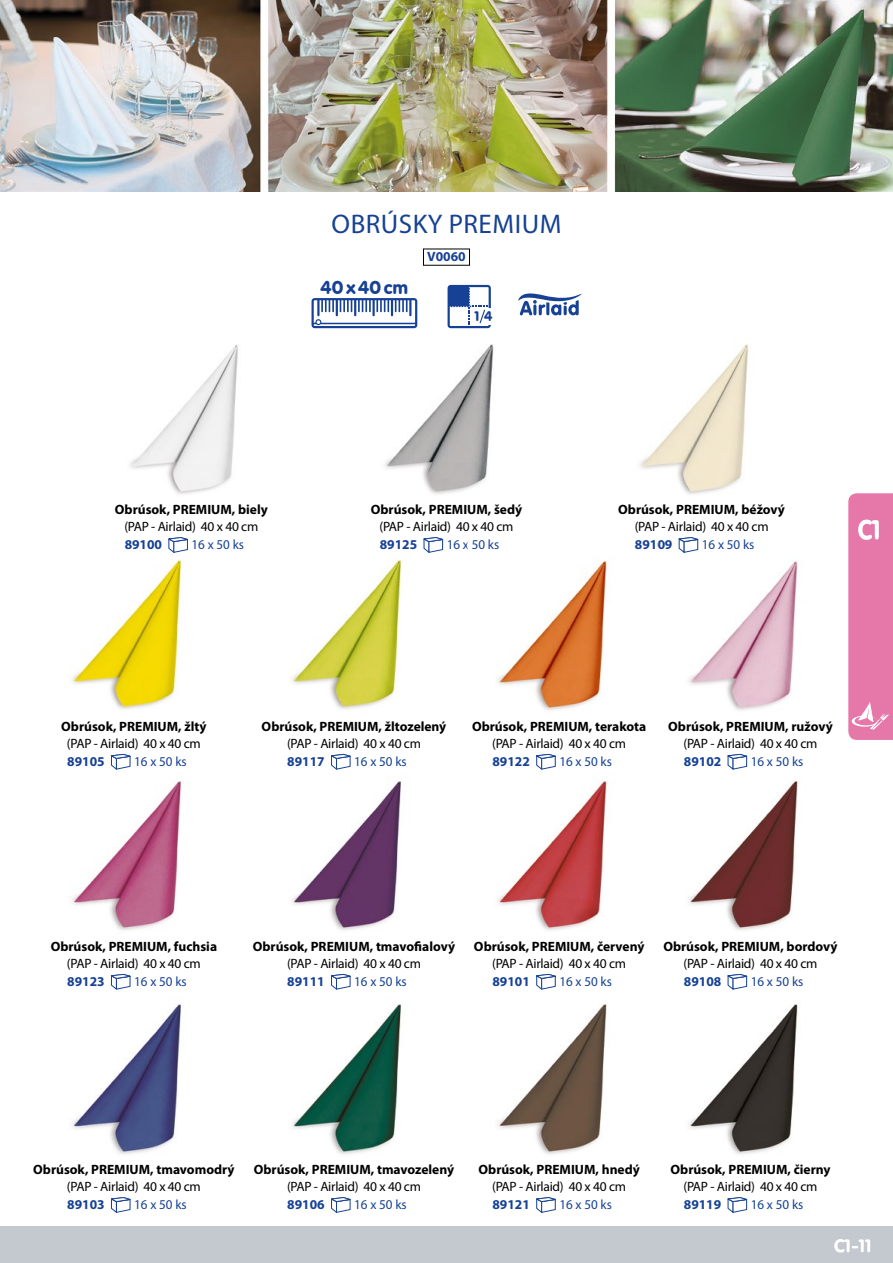
<style>
.page{position:relative;width:893px;height:1263px;background:#fff}
.page>*{position:absolute;margin:0;border:0;box-sizing:border-box;transform-origin:0 0}
.t1{font:27px "Myriad Pro";letter-spacing:.02em;color:#164194}
.t2{font:18px "VAG Rounded BT";letter-spacing:.08em;color:#164194}
.t3{font:700 13.5px "Myriad Pro";color:#000}
.t4{font:13.5px "Myriad Pro";letter-spacing:-.02em;color:#000}
.t5{font:13.5px "Myriad Pro";color:#164194}
.t6{font:700 13.5px "Myriad Pro";color:#164194}
.t7{font:13.5px "VAG Rounded BT";color:#164194}
</style>
<div class="page">
<div style="left:0;top:1226px;width:893px;height:37px;background:#c4c8cf"></div>
<img style="left:0;top:0;width:893px;height:191px">
<svg style="left:168px;top:537px;width:20px;height:6px"></svg>
<img style="left:130px;top:344px;width:108px;height:150px">
<img style="left:354px;top:328px;width:140px;height:167px">
<svg style="left:423px;top:537px;width:21px;height:6px"></svg>
<img style="left:639px;top:344px;width:110px;height:150px">
<svg style="left:678px;top:537px;width:21px;height:7px"></svg>
<svg style="left:111px;top:754px;width:20px;height:10px"></svg>
<img style="left:71px;top:543px;width:117px;height:167px">
<svg style="left:111px;top:1197px;width:20px;height:16px"></svg>
<img style="left:71px;top:1004px;width:110px;height:151px">
<svg style="left:111px;top:974px;width:20px;height:16px"></svg>
<img style="left:72px;top:764px;width:110px;height:167px">
<img style="left:291px;top:543px;width:153px;height:166px">
<svg style="left:331px;top:754px;width:20px;height:10px"></svg>
<img style="left:292px;top:1004px;width:109px;height:150px">
<svg style="left:331px;top:1197px;width:20px;height:16px"></svg>
<img style="left:291px;top:764px;width:110px;height:167px">
<svg style="left:331px;top:974px;width:20px;height:16px"></svg>
<img style="left:497px;top:561px;width:111px;height:150px">
<svg style="left:536px;top:754px;width:20px;height:10px"></svg>
<img style="left:497px;top:1004px;width:110px;height:151px">
<svg style="left:536px;top:1197px;width:20px;height:16px"></svg>
<img style="left:497px;top:764px;width:110px;height:167px">
<svg style="left:536px;top:974px;width:20px;height:16px"></svg>
<img style="left:678px;top:544px;width:120px;height:166px">
<svg style="left:727px;top:754px;width:21px;height:10px"></svg>
<img style="left:688px;top:1004px;width:110px;height:151px">
<svg style="left:727px;top:1197px;width:21px;height:16px"></svg>
<img style="left:687px;top:764px;width:111px;height:167px">
<svg style="left:727px;top:974px;width:21px;height:16px"></svg>
<svg style="left:518px;top:293px;width:64px;height:22px"></svg>
<svg style="left:312px;top:298px;width:105px;height:30px"></svg>
<svg style="left:448px;top:285px;width:43px;height:43px"></svg>
<svg style="left:834px;top:1239px;width:36px;height:13px"></svg>
<svg style="left:848px;top:493px;width:45px;height:247px;background:#e77ead"></svg>
<h1 class="t1" style="left:332px;top:207px;width:231px">OBRÚSKY PREMIUM</h1>
<h2 class="t2" style="left:321px;top:276px;width:89px">40x40cm</h2>
<p class="t6" style="left:427px;top:248px;width:40px">V0060</p>
<p class="t7" style="left:475px;top:308px;width:19px">1 4</p>
<p class="t3" style="left:115px;top:501px;width:154px">Obrúsok, PREMIUM, biely</p>
<p class="t4" style="left:124px;top:518px;width:135px">(PAP - Airlaid) 40 x 40 cm</p>
<p class="t6" style="left:125px;top:536px;width:39px">89100</p>
<p class="t5" style="left:192px;top:536px;width:54px">16 x 50 ks</p>
<p class="t3" style="left:371px;top:501px;width:153px">Obrúsok, PREMIUM, šedý</p>
<p class="t6" style="left:380px;top:536px;width:39px">89125</p>
<p class="t5" style="left:447px;top:536px;width:54px">16 x 50 ks</p>
<p class="t4" style="left:380px;top:518px;width:135px">(PAP - Airlaid) 40 x 40 cm</p>
<p class="t3" style="left:618px;top:501px;width:168px">Obrúsok, PREMIUM, béžový</p>
<p class="t6" style="left:635px;top:536px;width:39px">89109</p>
<p class="t5" style="left:702px;top:536px;width:54px">16 x 50 ks</p>
<p class="t4" style="left:635px;top:518px;width:135px">(PAP - Airlaid) 40 x 40 cm</p>
<p class="t3" style="left:61px;top:717px;width:147px">Obrúsok, PREMIUM, žltý</p>
<p class="t4" style="left:67px;top:735px;width:135px">(PAP - Airlaid) 40 x 40 cm</p>
<p class="t6" style="left:67px;top:752px;width:39px">89105</p>
<p class="t5" style="left:134px;top:753px;width:54px">16 x 50 ks</p>
<p class="t3" style="left:262px;top:717px;width:186px">Obrúsok, PREMIUM, žltozelený</p>
<p class="t6" style="left:287px;top:752px;width:39px">89117</p>
<p class="t5" style="left:354px;top:753px;width:54px">16 x 50 ks</p>
<p class="t4" style="left:287px;top:735px;width:135px">(PAP - Airlaid) 40 x 40 cm</p>
<p class="t3" style="left:472px;top:717px;width:176px">Obrúsok, PREMIUM, terakota</p>
<p class="t6" style="left:492px;top:752px;width:39px">89122</p>
<p class="t5" style="left:559px;top:753px;width:54px">16 x 50 ks</p>
<p class="t4" style="left:492px;top:735px;width:135px">(PAP - Airlaid) 40 x 40 cm</p>
<p class="t3" style="left:668px;top:717px;width:166px">Obrúsok, PREMIUM, ružový</p>
<p class="t6" style="left:684px;top:752px;width:39px">89102</p>
<p class="t5" style="left:751px;top:753px;width:54px">16 x 50 ks</p>
<p class="t4" style="left:684px;top:735px;width:135px">(PAP - Airlaid) 40 x 40 cm</p>
<p class="t3" style="left:51px;top:937px;width:168px">Obrúsok, PREMIUM, fuchsia</p>
<p class="t4" style="left:67px;top:955px;width:135px">(PAP - Airlaid) 40 x 40 cm</p>
<p class="t6" style="left:67px;top:972px;width:39px">89123</p>
<p class="t5" style="left:134px;top:973px;width:54px">16 x 50 ks</p>
<p class="t3" style="left:253px;top:937px;width:204px">Obrúsok, PREMIUM, tmavofialový</p>
<p class="t6" style="left:287px;top:972px;width:39px">89111</p>
<p class="t5" style="left:354px;top:973px;width:54px">16 x 50 ks</p>
<p class="t4" style="left:287px;top:955px;width:135px">(PAP - Airlaid) 40 x 40 cm</p>
<p class="t3" style="left:474px;top:937px;width:172px">Obrúsok, PREMIUM, červený</p>
<p class="t6" style="left:492px;top:972px;width:39px">89101</p>
<p class="t5" style="left:559px;top:973px;width:54px">16 x 50 ks</p>
<p class="t4" style="left:492px;top:955px;width:135px">(PAP - Airlaid) 40 x 40 cm</p>
<p class="t3" style="left:663px;top:937px;width:176px">Obrúsok, PREMIUM, bordový</p>
<p class="t6" style="left:684px;top:972px;width:39px">89108</p>
<p class="t5" style="left:751px;top:973px;width:54px">16 x 50 ks</p>
<p class="t4" style="left:684px;top:955px;width:135px">(PAP - Airlaid) 40 x 40 cm</p>
<p class="t3" style="left:33px;top:1161px;width:203px">Obrúsok, PREMIUM, tmavomodrý</p>
<p class="t4" style="left:67px;top:1178px;width:135px">(PAP - Airlaid) 40 x 40 cm</p>
<p class="t6" style="left:67px;top:1196px;width:39px">89103</p>
<p class="t5" style="left:134px;top:1196px;width:54px">16 x 50 ks</p>
<p class="t3" style="left:254px;top:1161px;width:202px">Obrúsok, PREMIUM, tmavozelený</p>
<p class="t6" style="left:287px;top:1196px;width:39px">89106</p>
<p class="t5" style="left:354px;top:1196px;width:54px">16 x 50 ks</p>
<p class="t4" style="left:287px;top:1178px;width:135px">(PAP - Airlaid) 40 x 40 cm</p>
<p class="t3" style="left:478px;top:1161px;width:163px">Obrúsok, PREMIUM, hnedý</p>
<p class="t6" style="left:492px;top:1196px;width:39px">89121</p>
<p class="t5" style="left:559px;top:1196px;width:54px">16 x 50 ks</p>
<p class="t4" style="left:492px;top:1178px;width:135px">(PAP - Airlaid) 40 x 40 cm</p>
<p class="t3" style="left:670px;top:1161px;width:161px">Obrúsok, PREMIUM, čierny</p>
<p class="t6" style="left:684px;top:1196px;width:39px">89119</p>
<p class="t5" style="left:751px;top:1196px;width:54px">16 x 50 ks</p>
<p class="t4" style="left:684px;top:1178px;width:135px">(PAP - Airlaid) 40 x 40 cm</p>
</div>
